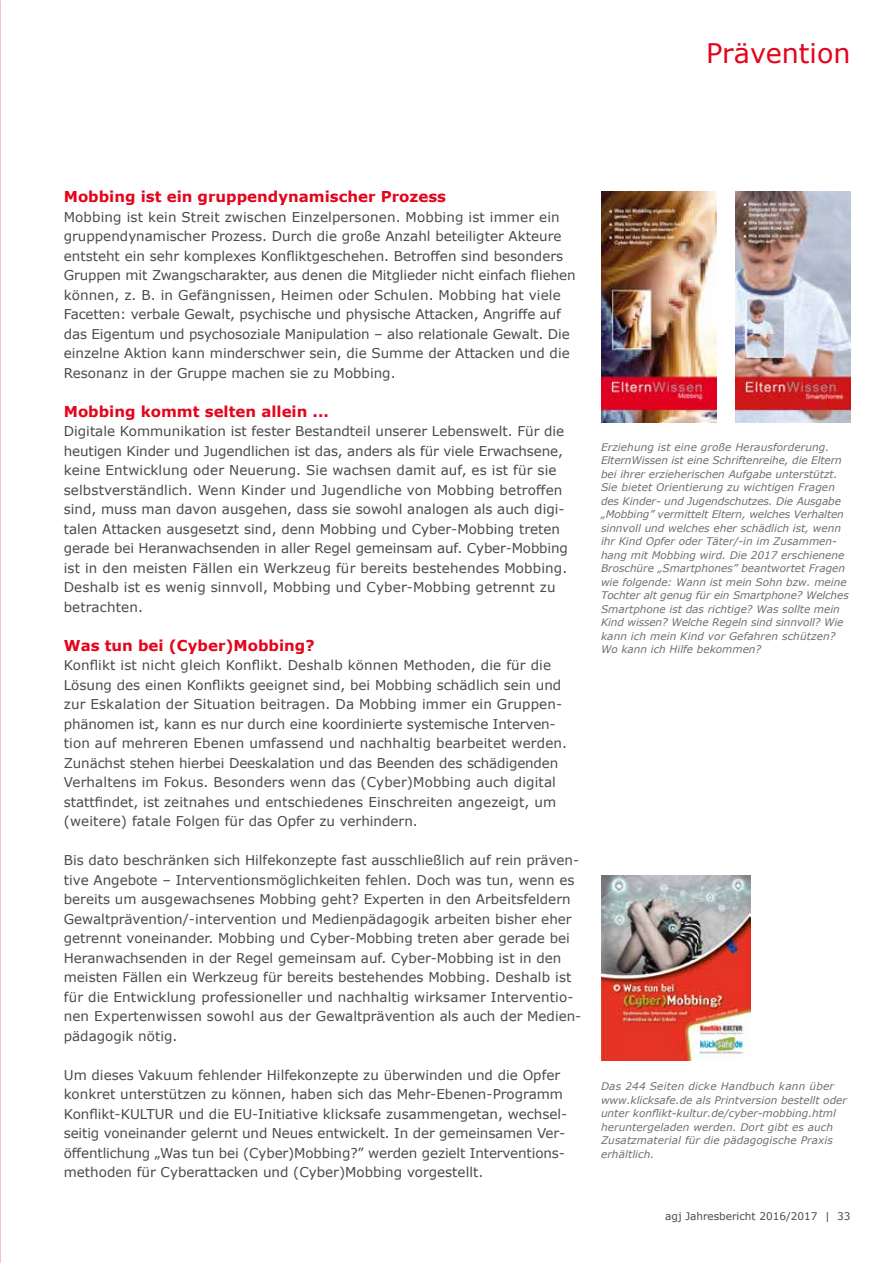
<style>
.page{position:relative;width:893px;height:1263px;background:#fff}
.page>*{position:absolute;margin:0;border:0;box-sizing:border-box;transform-origin:0 0}
.t1{font:27px "Verdana";color:#e3051b}
.t2{font:700 15px "Verdana";color:#e3051b}
.t3{font:13.5px/19.5px "Verdana";color:#4a4a49}
.t4{font:italic 10.5px/13.5px "Verdana";color:#706f6f}
.t5{font:10.5px "Verdana";color:#4a4a49}
</style>
<div class="page">
<img style="left:601px;top:191px;width:115px;height:231px">
<img style="left:601px;top:875px;width:149px;height:185px">
<img style="left:735px;top:191px;width:115px;height:231px">
<h1 class="t1" style="left:706px;top:35px;width:146px">Prävention</h1>
<p class="t2" style="left:64px;top:186px;width:384px">Mobbing ist ein gruppendynamischer Prozess</p>
<p class="t3" style="left:64px;top:207px;width:513px">Mobbing ist kein Streit zwischen Einzelpersonen. Mobbing ist immer ein gruppendynamischer Prozess. Durch die große Anzahl beteiligter Akteure entsteht ein sehr komplexes Konfliktgeschehen. Betroffen sind besonders Gruppen mit Zwangscharakter, aus denen die Mitglieder nicht einfach fliehen können, z. B. in Gefängnissen, Heimen oder Schulen. Mobbing hat viele Facetten: verbale Gewalt, psychische und physische Attacken, Angriffe auf das Eigentum und psychosoziale Manipulation – also relationale Gewalt. Die einzelne Aktion kann minderschwer sein, die Summe der Attacken und die Resonanz in der Gruppe machen sie zu Mobbing.</p>
<p class="t2" style="left:64px;top:401px;width:267px">Mobbing kommt selten allein ...</p>
<p class="t3" style="left:64px;top:422px;width:506px">Digitale Kommunikation ist fester Bestandteil unserer Lebenswelt. Für die heutigen Kinder und Jugendlichen ist das, anders als für viele Erwachsene, keine Entwicklung oder Neuerung. Sie wachsen damit auf, es ist für sie selbstverständlich. Wenn Kinder und Jugendliche von Mobbing betroffen sind, muss man davon ausgehen, dass sie sowohl analogen als auch digi&shy;talen Attacken ausgesetzt sind, denn Mobbing und Cyber-Mobbing treten gerade bei Heranwachsenden in aller Regel gemeinsam auf. Cyber-Mobbing ist in den meisten Fällen ein Werkzeug für bereits bestehendes Mobbing.<br>Deshalb ist es wenig sinnvoll, Mobbing und Cyber-Mobbing getrennt zu betrachten.</p>
<p class="t2" style="left:64px;top:635px;width:252px">Was tun bei (Cyber)Mobbing?</p>
<p class="t3" style="left:64px;top:656px;width:505px">Konflikt ist nicht gleich Konflikt. Deshalb können Methoden, die für die Lösung des einen Konflikts geeignet sind, bei Mobbing schädlich sein und zur Eskalation der Situation beitragen. Da Mobbing immer ein Gruppen&shy;phänomen ist, kann es nur durch eine koordinierte systemische Interven&shy;tion auf mehreren Ebenen umfassend und nachhaltig bearbeitet werden.<br>Zunächst stehen hierbei Deeskalation und das Beenden des schädigenden Verhaltens im Fokus. Besonders wenn das (Cyber)Mobbing auch digital stattfindet, ist zeitnahes und entschiedenes Einschreiten angezeigt, um (weitere) fatale Folgen für das Opfer zu verhindern.</p>
<p class="t3" style="left:64px;top:851px;width:519px">Bis dato beschränken sich Hilfekonzepte fast ausschließlich auf rein präven&shy;tive Angebote – Interventionsmöglichkeiten fehlen. Doch was tun, wenn es bereits um ausgewachsenes Mobbing geht? Experten in den Arbeitsfeldern Gewaltprävention/-intervention und Medienpädagogik arbeiten bisher eher getrennt voneinander. Mobbing und Cyber-Mobbing treten aber gerade bei Heranwachsenden in der Regel gemeinsam auf. Cyber-Mobbing ist in den meisten Fällen ein Werkzeug für bereits bestehendes Mobbing. Deshalb ist für die Entwicklung professioneller und nachhaltig wirksamer Interventio&shy;nen Expertenwissen sowohl aus der Gewaltprävention als auch der Medien&shy;pädagogik nötig.</p>
<p class="t3" style="left:64px;top:1065px;width:505px">Um dieses Vakuum fehlender Hilfekonzepte zu überwinden und die Opfer konkret unterstützen zu können, haben sich das Mehr-Ebenen-Programm Konflikt-KULTUR und die EU-Initiative klicksafe zusammengetan, wechsel&shy;seitig voneinander gelernt und Neues entwickelt. In der gemeinsamen Ver&shy;öffentlichung „Was tun bei (Cyber)Mobbing?” werden gezielt Interventions&shy;methoden für Cyberattacken und (Cyber)Mobbing vorgestellt.</p>
<p class="t4" style="left:601px;top:440px;width:249px">Erziehung ist eine große Herausforderung.<br>ElternWissen ist eine Schriftenreihe, die Eltern bei ihrer erzieherischen Aufgabe unterstützt.<br>Sie bietet Orientierung zu wichtigen Fragen des Kinder- und Jugendschutzes. Die Ausgabe „Mobbing” vermittelt Eltern, welches Verhalten sinnvoll und welches eher schädlich ist, wenn ihr Kind Opfer oder Täter/-in im Zusammen&shy;hang mit Mobbing wird. Die 2017 erschienene Broschüre „Smartphones” beantwortet Fragen wie folgende: Wann ist mein Sohn bzw. meine Tochter alt genug für ein Smartphone? Welches Smartphone ist das richtige? Was sollte mein Kind wissen? Welche Regeln sind sinnvoll? Wie kann ich mein Kind vor Gefahren schützen?<br>Wo kann ich Hilfe bekommen?</p>
<p class="t4" style="left:601px;top:1079px;width:247px">Das 244 Seiten dicke Handbuch kann über www.klicksafe.de als Printversion bestellt oder unter konflikt-kultur.de/cyber-mobbing.html heruntergeladen werden. Dort gibt es auch Zusatzmaterial für die pädagogische Praxis erhältlich.</p>
<p class="t5" style="left:665px;top:1209px;width:187px">agj Jahresbericht 2016/2017 | 33</p>
</div>
